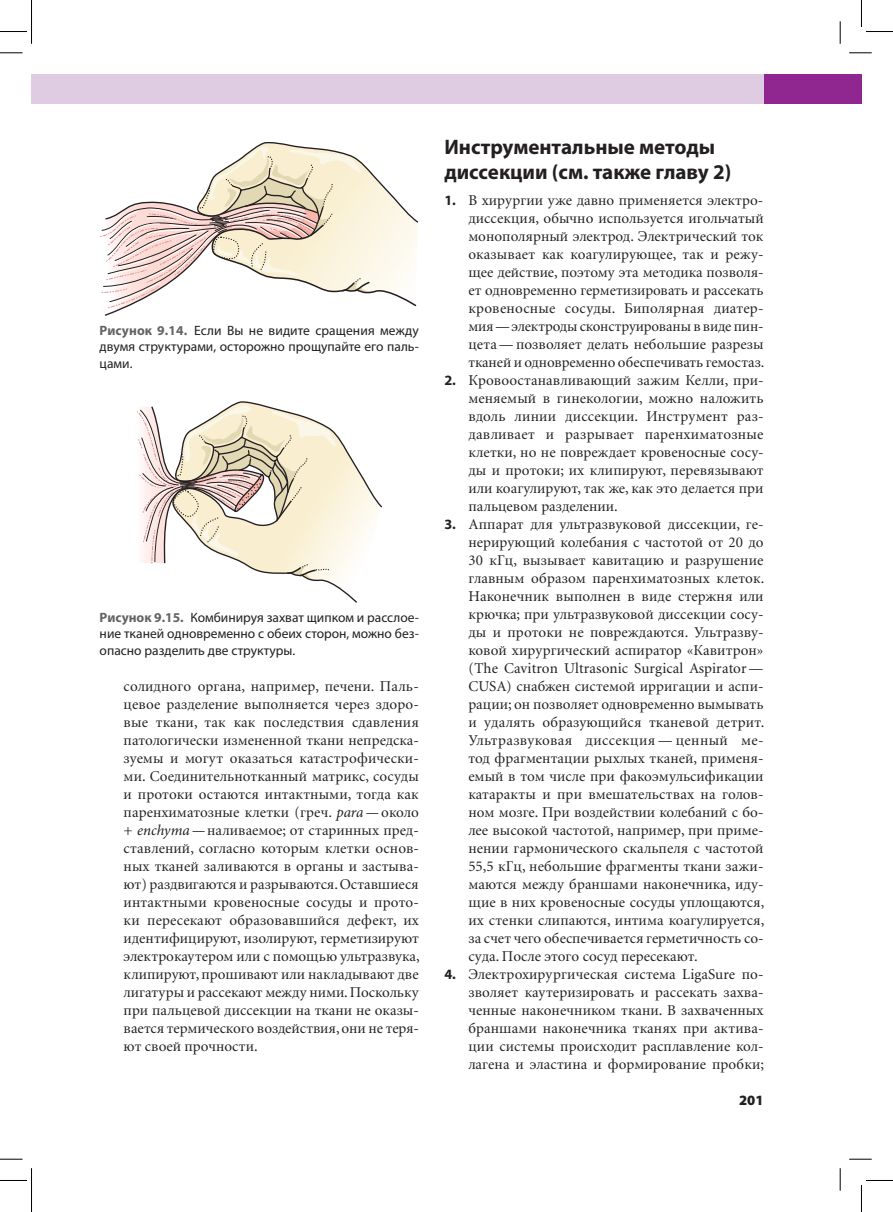
<style>
.page{position:relative;width:893px;height:1212px;background:#fff}
.page>*{position:absolute;margin:0;border:0;box-sizing:border-box;transform-origin:0 0}
.t1{font:700 21px/25.2px "Myriad Pro";color:#231f20}
.t2{font:15px/18px "Minion Cyr";color:#231f20;text-align:justify}
.t3{font:900 14.25px "Myriad Pro";color:#231f20}
.t4{font:13.5px/16.5px "Myriad Pro";color:#231f20;text-align:justify}
.s1{font-weight:700;color:#636366}
.s2{font-family:"Minion Pro";font-style:italic}
.s3{font-family:"Myriad Pro";font-weight:700;font-size:14.25px}
</style>
<div class="page">
<div style="left:763px;top:74px;width:98px;height:30px;background:#90268f"></div>
<div style="left:32px;top:74px;width:731px;height:30px;background:#dfcce3"></div>
<svg style="left:100px;top:142px;width:318px;height:174px"></svg>
<svg style="left:137px;top:401px;width:245px;height:201px"></svg>
<svg style="left:0;top:53px;width:22px;height:1px"></svg>
<svg style="left:849px;top:53px;width:22px;height:1px"></svg>
<svg style="left:0;top:1158px;width:22px;height:1px"></svg>
<svg style="left:849px;top:1158px;width:22px;height:1px"></svg>
<svg style="left:839px;top:21px;width:1px;height:23px"></svg>
<svg style="left:839px;top:1168px;width:1px;height:22px"></svg>
<svg style="left:0;top:0;width:32px;height:44px"></svg>
<svg style="left:0;top:1168px;width:32px;height:43px"></svg>
<svg style="left:861px;top:0;width:31px;height:32px"></svg>
<svg style="left:861px;top:1180px;width:31px;height:31px"></svg>
<p class="t4" style="left:100px;top:321px;width:320px"><span class="s1">Рисунок 9.14.</span> Если Вы не видите сращения между двумя структурами, осторожно прощупайте его паль‑ цами.</p>
<p class="t4" style="left:100px;top:608px;width:320px"><span class="s1">Рисунок 9.15.</span> Комбинируя захват щипком и расслое‑ ние тканей одновременно с обеих сторон, можно без‑ опасно разделить две структуры.</p>
<p class="t2" style="left:124px;top:676px;width:297px">солидного органа, например, печени. Паль‑ цевое разделение выполняется через здоро‑ вые ткани, так как последствия сдавления патологически измененной ткани непредска‑ зуемы и могут оказаться катастрофически‑ ми. Соединительнотканный матрикс, сосуды и протоки остаются интактными, тогда как паренхиматозные клетки (греч. <span class="s2">para—</span> около + <span class="s2">enchyma—</span> наливаемое; от старинных пред‑ ставлений, согласно которым клетки основ‑ ных тканей заливаются в органы и застыва‑ ют) раздвигаются и разрываются. Оставшиеся интактными кровеносные сосуды и прото‑ ки пересекают образовавшийся дефект, их идентифицируют, изолируют, герметизируют электрокаутером или с помощью ультразвука, клипируют, прошивают или накладывают две лигатуры и рассекают между ними. Поскольку при пальцевой диссекции на ткани не оказы‑ вается термического воздействия, они не теря‑ ют своей прочности.</p>
<h1 class="t1" style="left:444px;top:133px;width:288px">Инструментальные методы диссекции (см. также главу 2)</h1>
<p class="t2" style="left:468px;top:190px;width:297px;text-indent:-24px"><span class="s3">1.</span> В хирургии уже давно применяется электро‑ диссекция, обычно используется игольчатый монополярный электрод. Электрический ток оказывает как коагулирующее, так и режу‑ щее действие, поэтому эта методика позволя‑ ет одновременно герметизировать и рассекать кровеносные сосуды. Биполярная диатер‑ мия—электроды сконструированы в виде пин‑ цета—позволяет делать небольшие разрезы тканей и одновременно обеспечивать гемостаз.</p>
<p class="t2" style="left:468px;top:370px;width:296px;text-indent:-24px"><span class="s3">2.</span> Кровоостанавливающий зажим Келли, при‑ меняемый в гинекологии, можно наложить вдоль линии диссекции. Инструмент раз‑ давливает и разрывает паренхиматозные клетки, но не повреждает кровеносные сосу‑ ды и протоки; их клипируют, перевязывают или коагулируют, так же, как это делается при пальцевом разделении.</p>
<p class="t2" style="left:468px;top:514px;width:297px;text-indent:-24px"><span class="s3">3.</span> Аппарат для ультразвуковой диссекции, ге‑ нерирующий колебания с частотой от 20 до 30 кГц, вызывает кавитацию и разрушение главным образом паренхиматозных клеток.<br>Наконечник выполнен в виде стержня или крючка; при ультразвуковой диссекции сосу‑ ды и протоки не повреждаются. Ультразву‑ ковой хирургический аспиратор «Кавитрон» (The Cavitron Ultrasonic Surgical Aspirator— CUSA) снабжен системой ирригации и аспи‑ рации; он позволяет одновременно вымывать и удалять образующийся тканевой детрит.<br>Ультразвуковая диссекция — ценный ме‑ тод фрагментации рыхлых тканей, применя‑ емый в том числе при факоэмульсификации катаракты и при вмешательствах на голов‑ ном мозге. При воздействии колебаний с бо‑ лее высокой частотой, например, при приме‑ нении гармонического скальпеля с частотой 55,5 кГц, небольшие фрагменты ткани зажи‑ маются между браншами наконечника, иду‑ щие в них кровеносные сосуды уплощаются, их стенки слипаются, интима коагулируется, за счет чего обеспечивается герметичность со‑ суда. После этого сосуд пересекают.</p>
<p class="t2" style="left:468px;top:964px;width:297px;text-indent:-24px"><span class="s3">4.</span> Электрохирургическая система LigaSure по‑ зволяет каутеризировать и рассекать захва‑ ченные наконечником ткани. В захваченных браншами наконечника тканях при актива‑ ции системы происходит расплавление кол‑ лагена и эластина и формирование пробки;</p>
<p class="t3" style="left:738px;top:1092px;width:26px">201</p>
</div>
